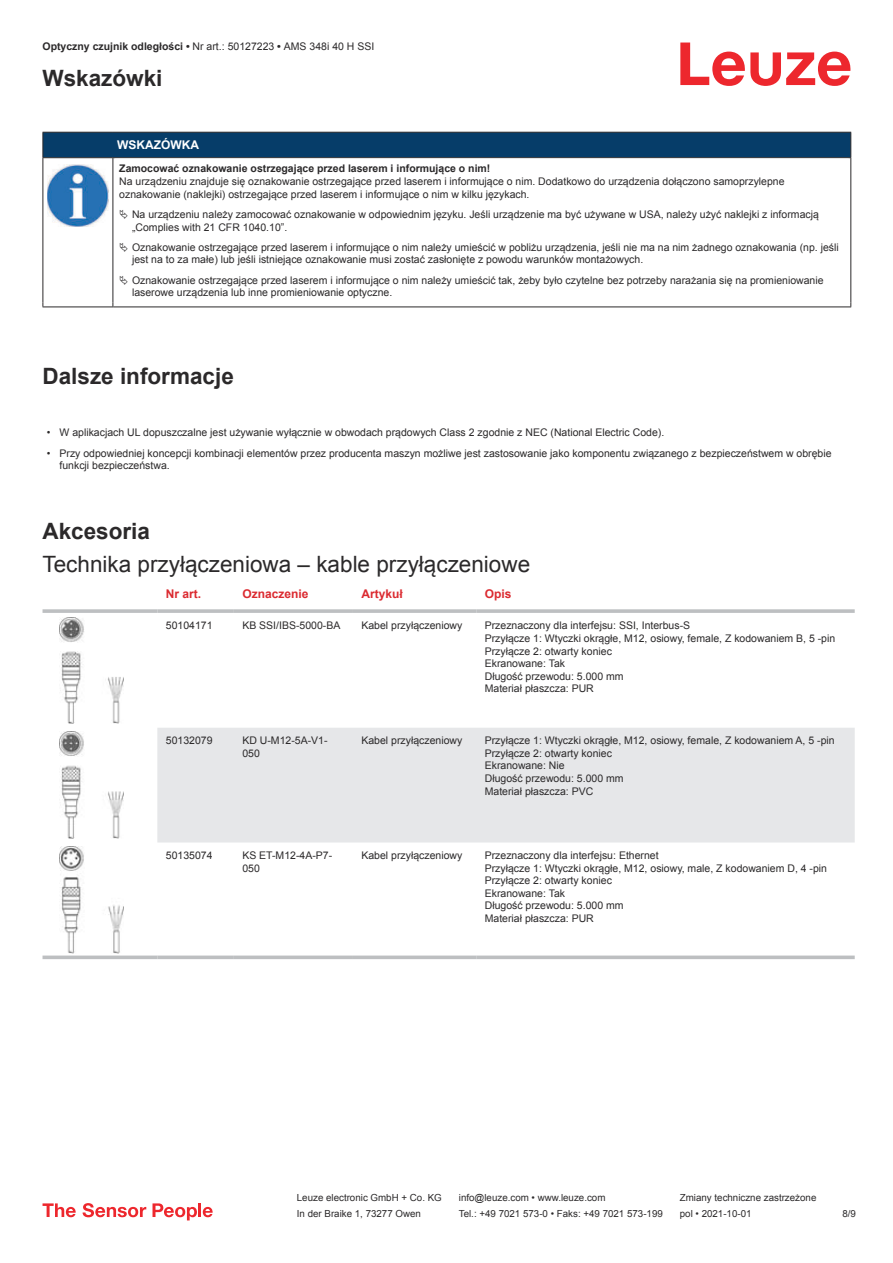
<style>
.page{position:relative;width:893px;height:1263px;background:#fff}
.page>*{position:absolute;margin:0;border:0;box-sizing:border-box;transform-origin:0 0}
.t1{font:22.5px "Arial";color:#2b292a}
.t2{font:700 22.5px "Arial";color:#2b292a}
.t3{font:700 12px "Arial";color:#db2a30}
.t4{font:700 12px "Arial";color:#fff}
.t5{font:10.5px/12.6px "Arial";color:#2b292a}
.t6{font:700 10.5px "Arial";color:#2b292a}
.t7{font:9.75px "Arial";color:#2b292a}
.s1{font-weight:700}
</style>
<div class="page">
<svg style="left:680px;top:43px;width:170px;height:43px"></svg>
<div style="left:157px;top:728px;width:698px;height:114px;background:#e6e7e9"></div>
<svg style="left:43px;top:609px;width:114px;height:4px"></svg>
<svg style="left:157px;top:609px;width:77px;height:4px"></svg>
<svg style="left:234px;top:609px;width:119px;height:4px"></svg>
<svg style="left:353px;top:609px;width:123px;height:4px"></svg>
<svg style="left:476px;top:609px;width:379px;height:4px;background:#c3c5c7"></svg>
<svg style="left:43px;top:955px;width:114px;height:4px"></svg>
<svg style="left:157px;top:955px;width:77px;height:4px"></svg>
<svg style="left:234px;top:955px;width:119px;height:4px"></svg>
<svg style="left:353px;top:955px;width:123px;height:4px"></svg>
<svg style="left:476px;top:955px;width:379px;height:4px;background:#c6c8c9"></svg>
<img style="left:59px;top:617px;width:65px;height:106px">
<img style="left:59px;top:732px;width:65px;height:106px">
<img style="left:59px;top:847px;width:65px;height:106px">
<svg style="left:43px;top:1203px;width:33px;height:14px"></svg>
<svg style="left:83px;top:1203px;width:63px;height:14px"></svg>
<svg style="left:153px;top:1203px;width:44px;height:17px"></svg>
<hr style="left:198px;top:1203px;width:3px;height:14px;background:#ed272d">
<svg style="left:203px;top:1207px;width:10px;height:10px"></svg>
<svg style="left:44px;top:158px;width:806px;height:149px"></svg>
<div style="left:43px;top:132px;width:808px;height:26px;background:#063d69"></div>
<hr style="left:113px;top:157px;width:738px;height:1px;background:#2b292a">
<hr style="left:43px;top:158px;width:1px;height:144px;background:#2b292a">
<hr style="left:113px;top:158px;width:1px;height:144px;background:#2b292a">
<hr style="left:850px;top:158px;width:1px;height:144px;background:#2b292a">
<hr style="left:43px;top:307px;width:70px;height:1px;background:#2b292a">
<hr style="left:113px;top:307px;width:738px;height:1px;background:#2b292a">
<img style="left:47px;top:164px;width:61px;height:63px">
<svg style="left:115px;top:159px;width:734px;height:144px"></svg>
<svg style="left:120px;top:210px;width:8px;height:9px"></svg>
<svg style="left:120px;top:242px;width:8px;height:10px"></svg>
<svg style="left:120px;top:275px;width:8px;height:10px"></svg>
<p class="t5" style="left:43px;top:41px;width:333px"><span class="s1">Optyczny czujnik odległości •</span> Nr art.: 50127223 <span class="s1">•</span> AMS 348i 40 H SSI</p>
<h1 class="t2" style="left:43px;top:63px;width:122px">Wskazówki</h1>
<p class="t4" style="left:117px;top:140px;width:83px">WSKAZÓWKA</p>
<p class="t6" style="left:119px;top:161px;width:373px">Zamocować oznakowanie ostrzegające przed laserem i informujące o nim!</p>
<p class="t5" style="left:119px;top:175px;width:667px">Na urządzeniu znajduje się oznakowanie ostrzegające przed laserem i informujące o nim. Dodatkowo do urządzenia dołączono samoprzylepne oznakowanie (naklejki) ostrzegające przed laserem i informujące o nim w kilku językach.</p>
<p class="t5" style="left:132px;top:208px;width:688px">Na urządzeniu należy zamocować oznakowanie w odpowiednim języku. Jeśli urządzenie ma być używane w USA, należy użyć naklejki z informacją „Complies with 21 CFR 1040.10”.</p>
<p class="t5" style="left:132px;top:241px;width:708px">Oznakowanie ostrzegające przed laserem i informujące o nim należy umieścić w pobliżu urządzenia, jeśli nie ma na nim żadnego oznakowania (np. jeśli jest na to za małe) lub jeśli istniejące oznakowanie musi zostać zasłonięte z powodu warunków montażowych.</p>
<p class="t5" style="left:132px;top:274px;width:693px">Oznakowanie ostrzegające przed laserem i informujące o nim należy umieścić tak, żeby było czytelne bez potrzeby narażania się na promieniowanie laserowe urządzenia lub inne promieniowanie optyczne.</p>
<h1 class="t2" style="left:43px;top:367px;width:193px">Dalsze informacje</h1>
<p class="t5" style="left:47px;top:426px;width:619px">• W aplikacjach UL dopuszczalne jest używanie wyłącznie w obwodach prądowych Class 2 zgodnie z NEC (National Electric Code).</p>
<p class="t5" style="left:60px;top:447px;width:774px;text-indent:-13px">• Przy odpowiedniej koncepcji kombinacji elementów przez producenta maszyn możliwe jest zastosowanie jako komponentu związanego z bezpieczeństwem w obrębie funkcji bezpieczeństwa.</p>
<h1 class="t2" style="left:43px;top:522px;width:109px">Akcesoria</h1>
<h1 class="t1" style="left:43px;top:549px;width:489px">Technika przyłączeniowa – kable przyłączeniowe</h1>
<p class="t3" style="left:166px;top:586px;width:37px">Nr art.</p>
<p class="t3" style="left:242px;top:590px;width:68px">Oznaczenie</p>
<p class="t3" style="left:361px;top:586px;width:43px">Artykuł</p>
<p class="t3" style="left:485px;top:590px;width:28px">Opis</p>
<p class="t5" style="left:166px;top:620px;width:48px">50104171</p>
<p class="t5" style="left:242px;top:620px;width:100px">KB SSI/IBS-5000-BA</p>
<p class="t5" style="left:361px;top:619px;width:102px">Kabel przyłączeniowy</p>
<p class="t5" style="left:485px;top:619px;width:352px">Przeznaczony dla interfejsu: SSI, Interbus-S<br>Przyłącze 1: Wtyczki okrągłe, M12, osiowy, female, Z kodowaniem B, 5 -pin Przyłącze 2: otwarty koniec<br>Ekranowane: Tak<br>Długość przewodu: 5.000 mm<br>Materiał płaszcza: PUR</p>
<p class="t5" style="left:166px;top:734px;width:48px">50132079</p>
<p class="t5" style="left:242px;top:735px;width:87px">KD U-M12-5A-V1-<br>050</p>
<p class="t5" style="left:361px;top:734px;width:102px">Kabel przyłączeniowy</p>
<p class="t5" style="left:485px;top:734px;width:351px">Przyłącze 1: Wtyczki okrągłe, M12, osiowy, female, Z kodowaniem A, 5 -pin Przyłącze 2: otwarty koniec<br>Ekranowane: Nie<br>Długość przewodu: 5.000 mm<br>Materiał płaszcza: PVC</p>
<p class="t5" style="left:166px;top:850px;width:48px">50135074</p>
<p class="t5" style="left:242px;top:850px;width:91px">KS ET-M12-4A-P7-<br>050</p>
<p class="t5" style="left:361px;top:849px;width:102px">Kabel przyłączeniowy</p>
<p class="t5" style="left:485px;top:849px;width:344px">Przeznaczony dla interfejsu: Ethernet<br>Przyłącze 1: Wtyczki okrągłe, M12, osiowy, male, Z kodowaniem D, 4 -pin Przyłącze 2: otwarty koniec<br>Ekranowane: Tak<br>Długość przewodu: 5.000 mm<br>Materiał płaszcza: PUR</p>
<p class="t7" style="left:297px;top:1191px;width:146px">Leuze electronic GmbH + Co. KG</p>
<p class="t7" style="left:459px;top:1191px;width:148px">info@leuze.com • www.leuze.com</p>
<p class="t7" style="left:680px;top:1191px;width:138px">Zmiany techniczne zastrzeżone</p>
<p class="t7" style="left:297px;top:1210px;width:126px">In der Braike 1, 73277 Owen</p>
<p class="t7" style="left:459px;top:1207px;width:205px">Tel.: +49 7021 573-0 • Faks: +49 7021 573-199</p>
<p class="t7" style="left:680px;top:1207px;width:73px">pol • 2021-10-01</p>
<p class="t7" style="left:842px;top:1210px;width:15px">8 /9</p>
</div>
